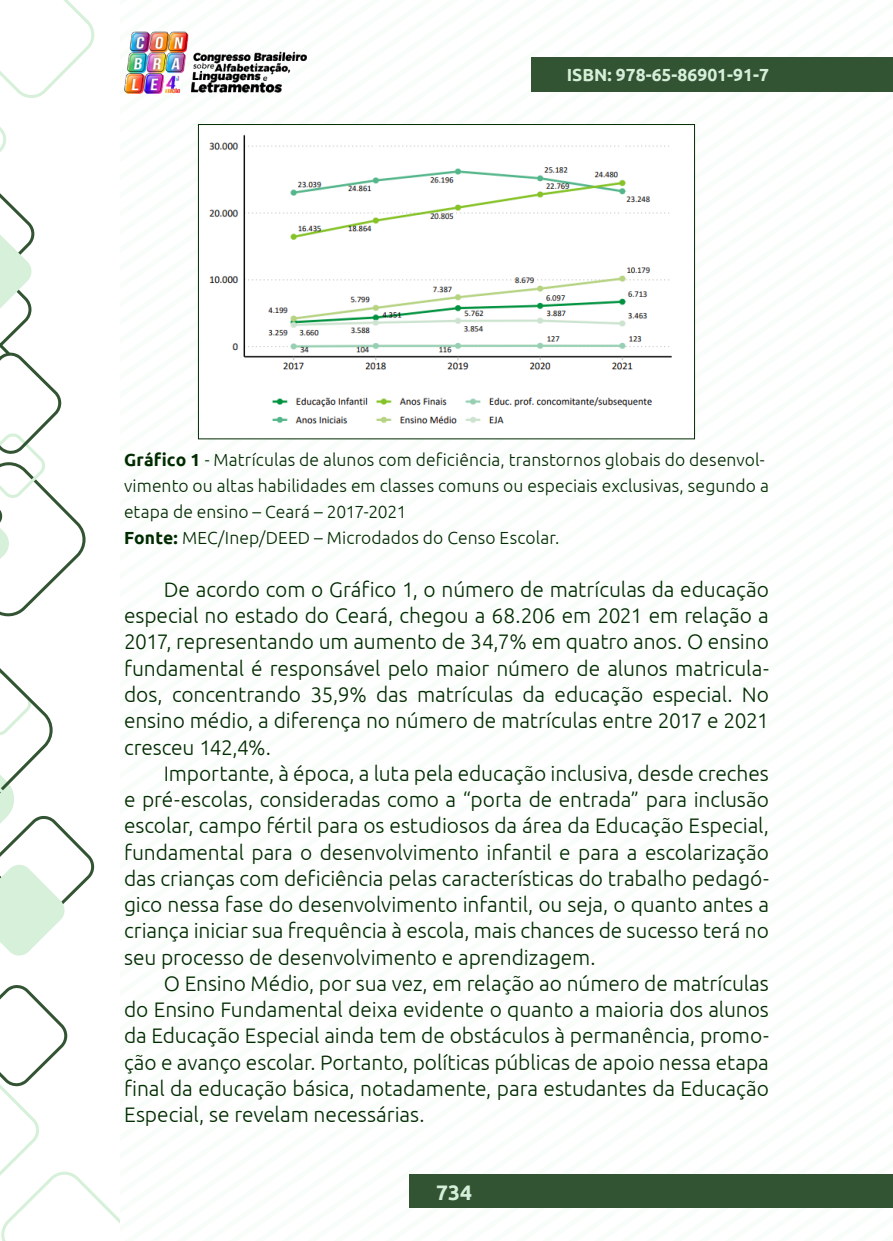
<style>
.page{position:relative;width:893px;height:1241px;background:#fff}
.page>*{position:absolute;margin:0;border:0;box-sizing:border-box;transform-origin:0 0}
._8_CORPO{font:300 21px/26.2px "Ubuntu";letter-spacing:-.005em;color:#002b00;text-align:justify}
.t1{font:700 21px "Ubuntu";color:#d6efda}
._10_LEGENDAS{font:300 17.5px/26.2px "Ubuntu";letter-spacing:.005em;color:#002b00}
._11_FONTES{font:300 17.5px "Ubuntu";letter-spacing:.005em;color:#002b00}
.t2{font:700 17.5px "Ubuntu";color:#d6efda}
.s1{font-weight:700}
</style>
<div class="page">
<img style="left:124px;top:31px;width:182px;height:62px">
<div style="left:532px;top:57px;width:361px;height:35px;background:#335433"></div>
<div style="left:410px;top:1174px;width:483px;height:33px;background:#335433"></div>
<svg style="left:0;top:985px;width:119px;height:255px"></svg>
<svg style="left:0;top:0;width:94px;height:616px"></svg>
<svg style="left:0;top:668px;width:94px;height:288px"></svg>
<img style="left:209px;top:134px;width:463px;height:290px">
<div style="left:198px;top:124px;width:497px;height:315px;border:1px solid #002b00"></div>
<p class="t2" style="left:567px;top:64px;width:204px">ISBN: 978-65-86901-91-7</p>
<p class="_10_LEGENDAS" style="left:124px;top:445px;width:646px"><span class="s1">Gráfico 1</span> - Matrículas de alunos com deficiência, transtornos globais do desenvol&shy;vimento ou altas habilidades em classes comuns ou especiais exclusivas, segundo a etapa de ensino – Ceará – 2017-2021</p>
<p class="_11_FONTES" style="left:124px;top:527px;width:437px"><span class="s1">Fonte:</span> MEC/Inep/DEED – Microdados do Censo Escolar.</p>
<p class="_8_CORPO" style="left:124px;top:575px;width:646px;text-indent:40px">De acordo com o Gráfico 1, o número de matrículas da educação especial no estado do Ceará, chegou a 68.206 em 2021 em relação a 2017, representando um aumento de 34,7% em quatro anos. O ensino fundamental é responsável pelo maior número de alunos matricula&shy;dos, concentrando 35,9% das matrículas da educação especial. No ensino médio, a diferença no número de matrículas entre 2017 e 2021 cresceu 142,4%.</p>
<p class="_8_CORPO" style="left:124px;top:759px;width:646px;text-indent:40px">Importante, à época, a luta pela educação inclusiva, desde creches e pré-escolas, consideradas como a “porta de entrada” para inclusão escolar, campo fértil para os estudiosos da área da Educação Especial, fundamental para o desenvolvimento infantil e para a escolarização das crianças com deficiência pelas características do trabalho pedagó&shy;gico nessa fase do desenvolvimento infantil, ou seja, o quanto antes a criança iniciar sua frequência à escola, mais chances de sucesso terá no seu processo de desenvolvimento e aprendizagem.</p>
<p class="_8_CORPO" style="left:124px;top:969px;width:646px;text-indent:40px">O Ensino Médio, por sua vez, em relação ao número de matrículas do Ensino Fundamental deixa evidente o quanto a maioria dos alunos da Educação Especial ainda tem de obstáculos à permanência, promo&shy;ção e avanço escolar. Portanto, políticas públicas de apoio nessa etapa final da educação básica, notadamente, para estudantes da Educação Especial, se revelam necessárias.</p>
<p class="t1" style="left:436px;top:1178px;width:37px">734</p>
</div>
